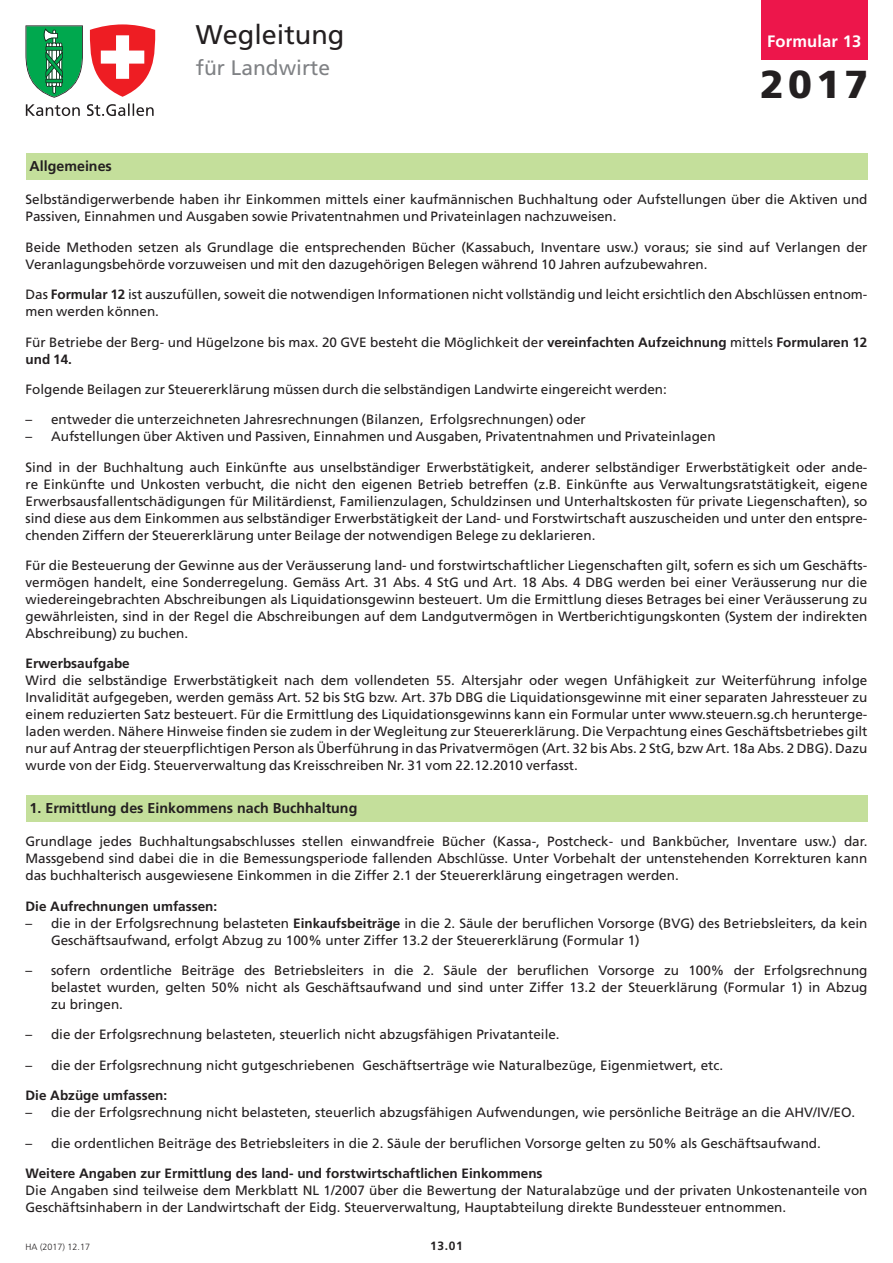
<style>
.page{position:relative;width:893px;height:1263px;background:#fff}
.page>*{position:absolute;margin:0;border:0;box-sizing:border-box;transform-origin:0 0}
.t1{font:900 39px "Frutiger LT Std";color:#231f20}
.t2{font:27px "Frutiger LT Std";color:#231f20}
.t3{font:21px "Frutiger LT Std";color:#808285}
.t4{font:700 16.5px "Frutiger LT Std";letter-spacing:.01em;color:#fff}
.Hauptaussage{font:700 14.25px "Frutiger LT Std";color:#231f20}
.Grundschrift{font:13.5px/17px "Frutiger LT Std";color:#231f20}
.Grundschrift-2{font:700 13.5px "Frutiger LT Std";color:#231f20}
.t5{font:700 12px "Frutiger LT Std";color:#231f20}
.t6{font:300 9px "Frutiger LT Std";color:#231f20}
.s1{font-weight:700}
</style>
<div class="page">
<div style="left:26px;top:153px;width:842px;height:26px;background:#c4df9b"></div>
<div style="left:26px;top:795px;width:842px;height:26px;background:#c4df9b"></div>
<div style="left:761px;top:0;width:106px;height:60px;background:#ed164b"></div>
<svg style="left:26px;top:24px;width:129px;height:92px"></svg>
<p class="Hauptaussage" style="left:30px;top:157px;width:84px">Allgemeines</p>
<p class="t2" style="left:196px;top:18px;width:150px">Wegleitung</p>
<p class="t3" style="left:196px;top:55px;width:136px">für Landwirte</p>
<p class="t4" style="left:767px;top:31px;width:96px">Formular 13</p>
<p class="t1" style="left:760px;top:61px;width:110px">2017</p>
<p class="Grundschrift" style="left:26px;top:191px;width:843px">Selbständigerwerbende haben ihr Einkommen mittels einer kaufmännischen Buchhaltung oder Aufstellungen über die Aktiven und<br>Passiven, Einnahmen und Ausgaben sowie Privatentnahmen und Privateinlagen nachzuweisen.</p>
<p class="Grundschrift" style="left:26px;top:239px;width:843px">Beide Methoden setzen als Grundlage die entsprechenden Bücher (Kassabuch, Inventare usw.) voraus; sie sind auf Verlangen der<br>Veranlagungsbehörde vorzuweisen und mit den dazugehörigen Belegen während 10 Jahren aufzubewahren.</p>
<p class="Grundschrift" style="left:26px;top:286px;width:843px">Das <span class="s1">Formular 12</span> ist auszufüllen, soweit die notwendigen Informationen nicht vollständig und leicht ersichtlich den Abschlüssen entnom&shy;men werden können.</p>
<p class="Grundschrift" style="left:26px;top:333px;width:843px">Für Betriebe der Berg- und Hügelzone bis max. 20 GVE besteht die Möglichkeit der <span class="s1">vereinfachten Aufzeichnung</span> mittels <span class="s1">Formularen 12 und 14.</span></p>
<p class="Grundschrift" style="left:26px;top:381px;width:643px">Folgende Beilagen zur Steuererklärung müssen durch die selbständigen Landwirte eingereicht werden:</p>
<p class="Grundschrift" style="left:26px;top:411px;width:562px">– entweder die unterzeichneten Jahresrechnungen (Bilanzen, Erfolgsrechnungen) oder</p>
<p class="Grundschrift" style="left:26px;top:428px;width:692px">– Aufstellungen über Aktiven und Passiven, Einnahmen und Ausgaben, Privatentnahmen und Privateinlagen</p>
<p class="Grundschrift" style="left:26px;top:459px;width:843px;text-align:justify">Sind in der Buchhaltung auch Einkünfte aus unselbständiger Erwerbstätigkeit, anderer selbständiger Erwerbstätigkeit oder ande&shy;re Einkünfte und Unkosten verbucht, die nicht den eigenen Betrieb betreffen (z.B. Einkünfte aus Verwaltungsratstätigkeit, eigene Erwerbsausfallentschädigungen für Militärdienst, Familienzulagen, Schuldzinsen und Unterhaltskosten für private Liegenschaften), so sind diese aus dem Einkommen aus selbständiger Erwerbstätigkeit der Land- und Forstwirtschaft auszuscheiden und unter den entspre&shy;chenden Ziffern der Steuererklärung unter Beilage der notwendigen Belege zu deklarieren.</p>
<p class="Grundschrift" style="left:26px;top:557px;width:843px;text-align:justify">Für die Besteuerung der Gewinne aus der Veräusserung land- und forstwirtschaftlicher Liegenschaften gilt, sofern es sich um Geschäfts&shy;vermögen handelt, eine Sonderregelung. Gemäss Art. 31 Abs. 4 StG und Art. 18 Abs. 4 DBG werden bei einer Veräusserung nur die wiedereingebrachten Abschreibungen als Liquidationsgewinn besteuert. Um die Ermittlung dieses Betrages bei einer Veräusserung zu gewährleisten, sind in der Regel die Abschreibungen auf dem Landgutvermögen in Wertberichtigungskonten (System der indirekten Abschreibung) zu buchen.</p>
<p class="Grundschrift-2" style="left:26px;top:656px;width:106px">Erwerbsaufgabe</p>
<p class="Grundschrift" style="left:26px;top:672px;width:843px;text-align:justify">Wird die selbständige Erwerbstätigkeit nach dem vollendeten 55. Altersjahr oder wegen Unfähigkeit zur Weiterführung infolge Invalidität aufgegeben, werden gemäss Art. 52 bis StG bzw. Art. 37b DBG die Liquidationsgewinne mit einer separaten Jahressteuer zu einem reduzierten Satz besteuert. Für die Ermittlung des Liquidationsgewinns kann ein Formular unter www.steuern.sg.ch herunterge&shy;laden werden. Nähere Hinweise finden sie zudem in der Wegleitung zur Steuererklärung. Die Verpachtung eines Geschäftsbetriebes gilt nur auf Antrag der steuerpflichtigen Person als Überführung in das Privatvermögen (Art. 32 bis Abs. 2 StG, bzw Art. 18a Abs. 2 DBG). Dazu wurde von der Eidg. Steuerverwaltung das Kreisschreiben Nr. 31 vom 22.12.2010 verfasst.</p>
<p class="Hauptaussage" style="left:30px;top:799px;width:329px">1. Ermittlung des Einkommens nach Buchhaltung</p>
<p class="Grundschrift" style="left:26px;top:833px;width:843px;text-align:justify">Grundlage jedes Buchhaltungsabschlusses stellen einwandfreie Bücher (Kassa-, Postcheck- und Bankbücher, Inventare usw.) dar.<br>Massgebend sind dabei die in die Bemessungsperiode fallenden Abschlüsse. Unter Vorbehalt der untenstehenden Korrekturen kann das buchhalterisch ausgewiesene Einkommen in die Ziffer 2.1 der Steuererklärung eingetragen werden.</p>
<p class="Grundschrift-2" style="left:26px;top:898px;width:193px">Die Aufrechnungen umfassen:</p>
<p class="Grundschrift" style="left:51px;top:914px;width:818px;text-indent:-26px">– die in der Erfolgsrechnung belasteten <span class="s1">Einkaufsbeiträge</span> in die 2. Säule der beruflichen Vorsorge (BVG) des Betriebsleiters, da kein<br>Geschäftsaufwand, erfolgt Abzug zu 100% unter Ziffer 13.2 der Steuererklärung (Formular 1)</p>
<p class="Grundschrift" style="left:51px;top:962px;width:818px;text-align:justify;text-indent:-26px">– sofern ordentliche Beiträge des Betriebsleiters in die 2. Säule der beruflichen Vorsorge zu 100% der Erfolgsrechnung belastet wurden, gelten 50% nicht als Geschäftsaufwand und sind unter Ziffer 13.2 der Steuerklärung (Formular 1) in Abzug zu bringen.</p>
<p class="Grundschrift" style="left:26px;top:1026px;width:536px">– die der Erfolgsrechnung belasteten, steuerlich nicht abzugsfähigen Privatanteile.</p>
<p class="Grundschrift" style="left:26px;top:1057px;width:699px">– die der Erfolgsrechnung nicht gutgeschriebenen Geschäftserträge wie Naturalbezüge, Eigenmietwert, etc.</p>
<p class="Grundschrift-2" style="left:26px;top:1087px;width:143px">Die Abzüge umfassen:</p>
<p class="Grundschrift" style="left:26px;top:1104px;width:831px">– die der Erfolgsrechnung nicht belasteten, steuerlich abzugsfähigen Aufwendungen, wie persönliche Beiträge an die AHV/IV/EO.</p>
<p class="Grundschrift" style="left:26px;top:1134px;width:797px">– die ordentlichen Beiträge des Betriebsleiters in die 2. Säule der beruflichen Vorsorge gelten zu 50% als Geschäftsaufwand.</p>
<p class="Grundschrift-2" style="left:26px;top:1165px;width:519px">Weitere Angaben zur Ermittlung des land- und forstwirtschaftlichen Einkommens</p>
<p class="Grundschrift" style="left:26px;top:1182px;width:843px">Die Angaben sind teilweise dem Merkblatt NL 1/2007 über die Bewertung der Naturalabzüge und der privaten Unkostenanteile von<br>Geschäftsinhabern in der Landwirtschaft der Eidg. Steuerverwaltung, Hauptabteilung direkte Bundessteuer entnommen.</p>
<p class="t5" style="left:430px;top:1239px;width:34px">13.01</p>
<p class="t6" style="left:26px;top:1242px;width:66px">HA (2017) 12.17</p>
</div>
